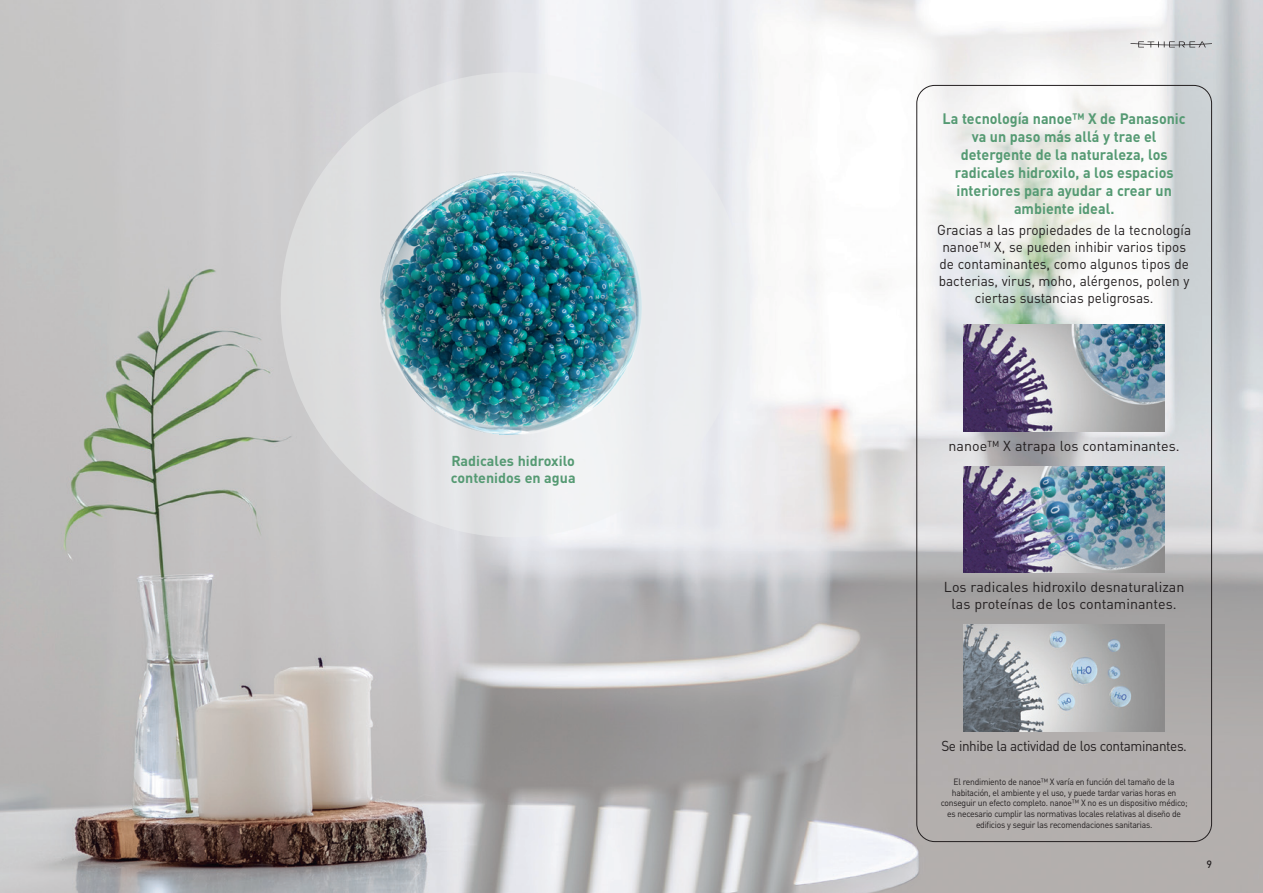
<style>
.page{position:relative;width:1263px;height:893px;background:#fff}
.page>*{position:absolute;margin:0;border:0;box-sizing:border-box;transform-origin:0 0}
.t1{font:700 15px/18px "DIN Pro";color:#559a73;text-align:center;scale:.95 1}
.t2{font:14.25px/17.1px "DIN Pro";color:#231f20;text-align:center;scale:.95 1}
.t3{font:14.25px/17.1px "DIN Pro";color:#231f20;text-align:center}
.t4{font:14.25px "DIN Pro";letter-spacing:-.03em;color:#231f20;scale:.95 1}
.t5{font:700 14.25px/17.1px "DIN Pro";color:#559a73}
.t6{font:500 10.5px "DIN Pro";color:#231f20}
.t7{font:9px/10.8px "DIN Pro";letter-spacing:-.03em;color:#231f20;text-align:center;scale:.95 1}
</style>
<div class="page">
<img style="left:0;top:0;width:1263px;height:893px">
<img style="left:964px;top:466px;width:200px;height:106px">
<img style="left:964px;top:325px;width:200px;height:106px">
<img style="left:964px;top:625px;width:200px;height:106px">
<div style="left:281px;top:72px;width:465px;height:465px;background:linear-gradient(to right,#dbdbdc,#f1f2f5);border-radius:50%"></div>
<img style="left:359px;top:151px;width:308px;height:308px">
<svg style="left:1130px;top:41px;width:82px;height:7px"></svg>
<h2 class="t5" style="left:451px;top:451px;width:126px">Radicales hidroxilo contenidos en agua</h2>
<h1 class="t1" style="left:942px;top:108px;width:257px">La tecnología nanoe™ X de Panasonic va un paso más allá y trae el detergente de la naturaleza, los radicales hidroxilo, a los espacios interiores para ayudar a crear un ambiente ideal.</h1>
<h2 class="t2" style="left:937px;top:220px;width:269px">Gracias a las propiedades de la tecnología nanoe™ X, se pueden inhibir varios tipos de contaminantes, como algunos tipos de bacterias, virus, moho, alérgenos, polen y ciertas sustancias peligrosas.</h2>
<h2 class="t3" style="left:948px;top:436px;width:233px">nanoe™ X atrapa los contaminantes.</h2>
<h2 class="t3" style="left:944px;top:577px;width:242px">Los radicales hidroxilo desnaturalizan las proteínas de los contaminantes.</h2>
<h2 class="t4" style="left:941px;top:734px;width:260px">Se inhibe la actividad de los contaminantes.</h2>
<p class="t7" style="left:941px;top:776px;width:261px">El rendimiento de nanoe™ X varía en función del tamaño de la habitación, el ambiente y el uso, y puede tardar varias horas en conseguir un efecto completo. nanoe™ X no es un dispositivo médico; es necesario cumplir las normativas locales relativas al diseño de edificios y seguir las recomendaciones sanitarias.</p>
<p class="t6" style="left:1206px;top:856px;width:7px">9</p>
</div>
